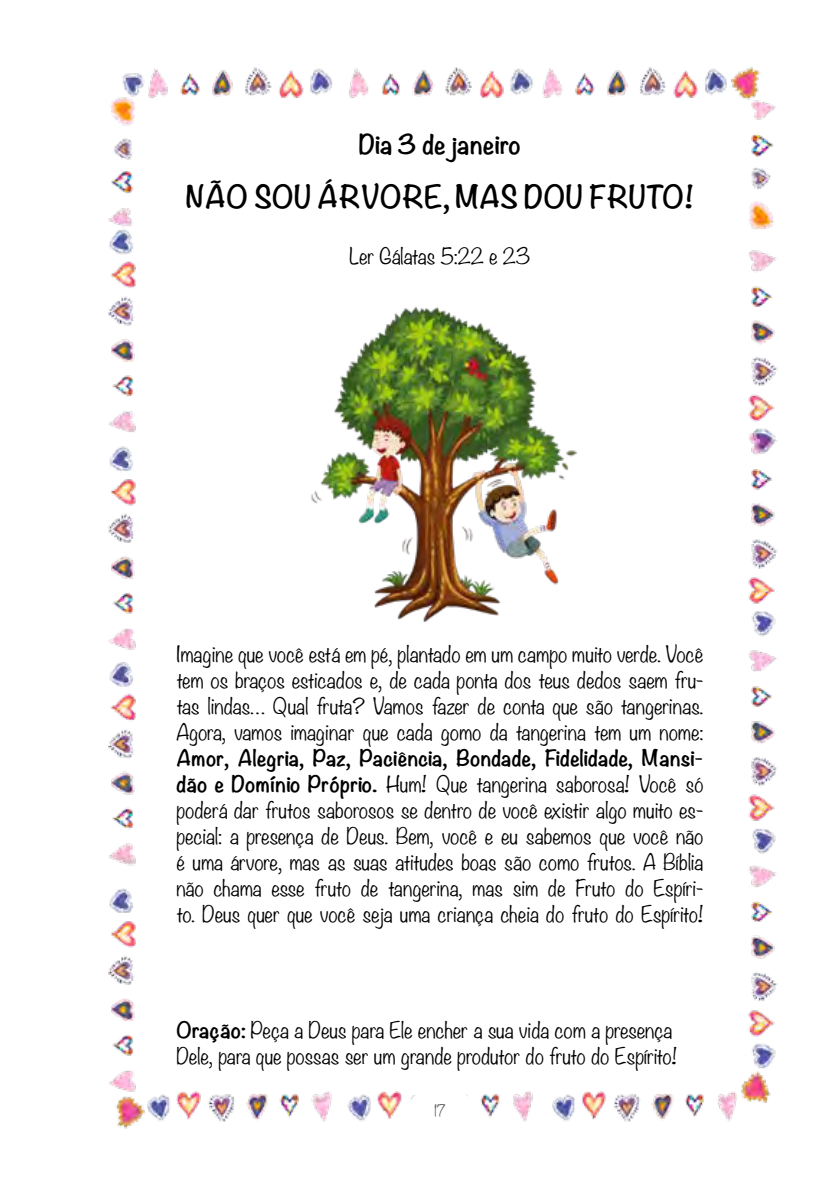
<style>
.page{position:relative;width:840px;height:1191px;background:#fff}
.page>*{position:absolute;margin:0;border:0;box-sizing:border-box;transform-origin:0 0}
.t1{font:700 28px "Noteworthy";color:#000}
.t2{font:700 24px "Noteworthy";color:#000}
.t3{font:300 20px/26px "Noteworthy";color:#000;text-align:justify}
.t4{font:300 14px "Noteworthy";color:#58595b}
.s1{font-weight:700}
</style>
<div class="page">
<img style="left:108px;top:67px;width:670px;height:1062px">
<div style="left:405px;top:1087px;width:71px;height:51px;background:#fff;border-radius:50%"></div>
<img style="left:277px;top:297px;width:336px;height:327px">
<p class="t2" style="left:358px;top:123px;width:163px">Dia 3 de janeiro</p>
<h1 class="t1" style="left:186px;top:172px;width:509px">NÃO SOU ÁRVORE, MAS DOU FRUTO!</h1>
<p class="t3" style="left:349px;top:242px;width:182px">Ler Gálatas 5:22 e 23</p>
<p class="t3" style="left:176px;top:640px;width:528px">Imagine que você está em pé, plantado em um campo muito verde. Você tem os braços esticados e, de cada ponta dos teus dedos saem fru&shy;tas lindas… Qual fruta? Vamos fazer de conta que são tangerinas.<br>Agora, vamos imaginar que cada gomo da tangerina tem um nome:</p>
<p class="t3" style="left:176px;top:744px;width:528px"><span class="s1">Amor, Alegria, Paz, Paciência, Bondade, Fidelidade, Mansi&shy;dão e Domínio Próprio.</span> Hum! Que tangerina saborosa! Você só poderá dar frutos saborosos se dentro de você existir algo muito es&shy;pecial: a presença de Deus. Bem, você e eu sabemos que você não é uma árvore, mas as suas atitudes boas são como frutos. A Bíblia não chama esse fruto de tangerina, mas sim de Fruto do Espíri&shy;to. Deus quer que você seja uma criança cheia do fruto do Espírito!</p>
<p class="t3" style="left:176px;top:1017px;width:502px"><span class="s1">Oração:</span> Peça a Deus para Ele encher a sua vida com a presença<br>Dele, para que possas ser um grande produtor do fruto do Espírito!</p>
<p class="t4" style="left:434px;top:1097px;width:13px">17</p>
</div>
